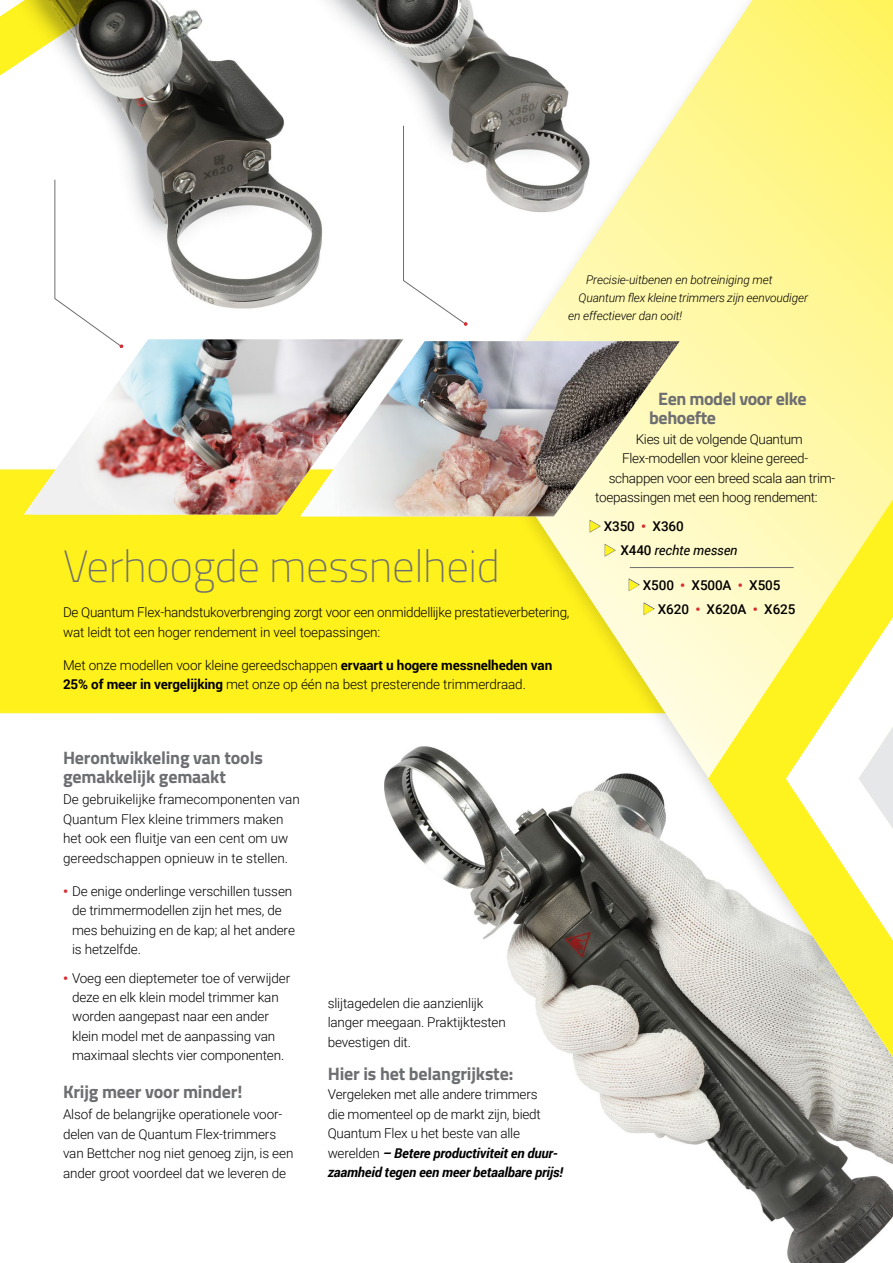
<style>
.page{position:relative;width:893px;height:1263px;background:#fff}
.page>*{position:absolute;margin:0;border:0;box-sizing:border-box;transform-origin:0 0}
.t1{font:100 45px "Titillium";letter-spacing:-.01em;color:#6d6e71}
.t2{font:700 18px/19.5px "Titillium";letter-spacing:-.01em;color:#6d6e71}
.t3{font:300 13.5px/19.5px "Roboto";letter-spacing:-.01em;color:#000}
.t4{font:500 13.5px "Roboto";letter-spacing:-.01em;color:#000}
.t5{font:italic 13.5px "Roboto";letter-spacing:-.01em;color:#000}
.t6{font:italic 300 12px "Roboto";letter-spacing:-.01em;color:#000}
.s1{font-weight:700}
.s2{color:#6d6e71}
.s3{font-weight:900;color:#d92b2f}
.s4{font-weight:500;font-style:normal}
.s5{font-weight:700;font-style:italic}
</style>
<div class="page">
<img style="left:0;top:0;width:893px;height:1263px">
<div style="left:458px;top:0;width:435px;height:1098px;background:#000;opacity:.15"></div>
<svg style="left:472px;top:0;width:421px;height:1057px"></svg>
<img style="left:301px;top:341px;width:379px;height:175px">
<svg style="left:24px;top:339px;width:8px;height:175px"></svg>
<img style="left:32px;top:339px;width:371px;height:175px">
<svg style="left:0;top:0;width:134px;height:155px"></svg>
<svg style="left:708px;top:499px;width:185px;height:558px"></svg>
<hr style="left:630px;top:567px;width:164px;height:1px;background:#6d6e71">
<svg style="left:403px;top:125px;width:64px;height:201px"></svg>
<svg style="left:54px;top:179px;width:69px;height:169px"></svg>
<svg style="left:601px;top:531px;width:13px;height:1px"></svg>
<svg style="left:616px;top:555px;width:16px;height:1px"></svg>
<svg style="left:640px;top:590px;width:13px;height:1px"></svg>
<svg style="left:655px;top:614px;width:13px;height:1px"></svg>
<p class="t6" style="left:586px;top:271px;width:188px">Precisie-uitbenen en botreiniging met</p>
<p class="t6" style="left:579px;top:289px;width:231px">Quantum flex kleine trimmers zijn eenvoudiger</p>
<p class="t6" style="left:568px;top:307px;width:116px">en effectiever dan ooit!</p>
<h1 class="t1" style="left:63px;top:534px;width:438px">Verhoogde messnelheid</h1>
<p class="t3" style="left:63px;top:602px;width:508px">De Quantum Flex-handstukoverbrenging zorgt voor een onmiddellijke prestatieverbetering, wat leidt tot een hoger rendement in veel toepassingen:</p>
<p class="t3" style="left:63px;top:655px;width:491px">Met onze modellen voor kleine gereedschappen <span class="s1">ervaart u hogere messnelheden van<br>25% of meer in vergelijking</span> met onze op één na best presterende trimmerdraad.</p>
<h2 class="t2" style="left:649px;top:388px;width:159px;text-indent:9px">Een model voor elke behoefte</h2>
<p class="t3" style="left:636px;top:428px;width:168px">Kies uit de volgende Quantum</p>
<p class="t3" style="left:622px;top:448px;width:187px">Flex-modellen voor kleine gereed-</p>
<p class="t3" style="left:609px;top:467px;width:228px">schappen voor een breed scala aan trim-</p>
<p class="t3" style="left:595px;top:487px;width:224px">toepassingen met een hoog rendement:</p>
<p class="t4" style="left:589px;top:517px;width:96px"><span class="s2">◆</span> X350 <span class="s3">•</span> X360</p>
<p class="t5" style="left:604px;top:541px;width:135px"><span class="s2">◆</span> <span class="s4">X440</span> rechte messen</p>
<p class="t4" style="left:628px;top:575px;width:154px"><span class="s2">◆</span> X500 <span class="s3">•</span> X500A <span class="s3">•</span> X505</p>
<p class="t4" style="left:643px;top:599px;width:154px"><span class="s2">◆</span> X620 <span class="s3">•</span> X620A <span class="s3">•</span> X625</p>
<h2 class="t2" style="left:63px;top:746px;width:201px">Herontwikkeling van tools gemakkelijk gemaakt</h2>
<p class="t3" style="left:63px;top:789px;width:238px">De gebruikelijke framecomponenten van Quantum Flex kleine trimmers maken het ook een fluitje van een cent om uw gereedschappen opnieuw in te stellen.</p>
<p class="t3" style="left:72px;top:880px;width:225px;text-indent:-9px"><span class="s3">•</span> De enige onderlinge verschillen tussen de trimmermodellen zijn het mes, de mes behuizing en de kap; al het andere is hetzelfde.</p>
<p class="t3" style="left:72px;top:967px;width:220px;text-indent:-9px"><span class="s3">•</span> Voeg een dieptemeter toe of verwijder deze en elk klein model trimmer kan worden aangepast naar een ander klein model met de aanpassing van maximaal slechts vier componenten.</p>
<h2 class="t2" style="left:63px;top:1081px;width:181px">Krijg meer voor minder!</h2>
<p class="t3" style="left:63px;top:1104px;width:232px">Alsof de belangrijke operationele voor&shy;delen van de Quantum Flex-trimmers van Bettcher nog niet genoeg zijn, is een ander groot voordeel dat we leveren de</p>
<p class="t3" style="left:328px;top:993px;width:180px">slijtagedelen die aanzienlijk langer meegaan. Praktijktesten bevestigen dit.</p>
<h2 class="t2" style="left:328px;top:1063px;width:187px">Hier is het belangrijkste:</h2>
<p class="t3" style="left:328px;top:1084px;width:237px">Vergeleken met alle andere trimmers<br>die momenteel op de markt zijn, biedt Quantum Flex u het beste van alle werelden <span class="s5">– Betere productiviteit en duur&shy;zaamheid tegen een meer betaalbare prijs!</span></p>
</div>
